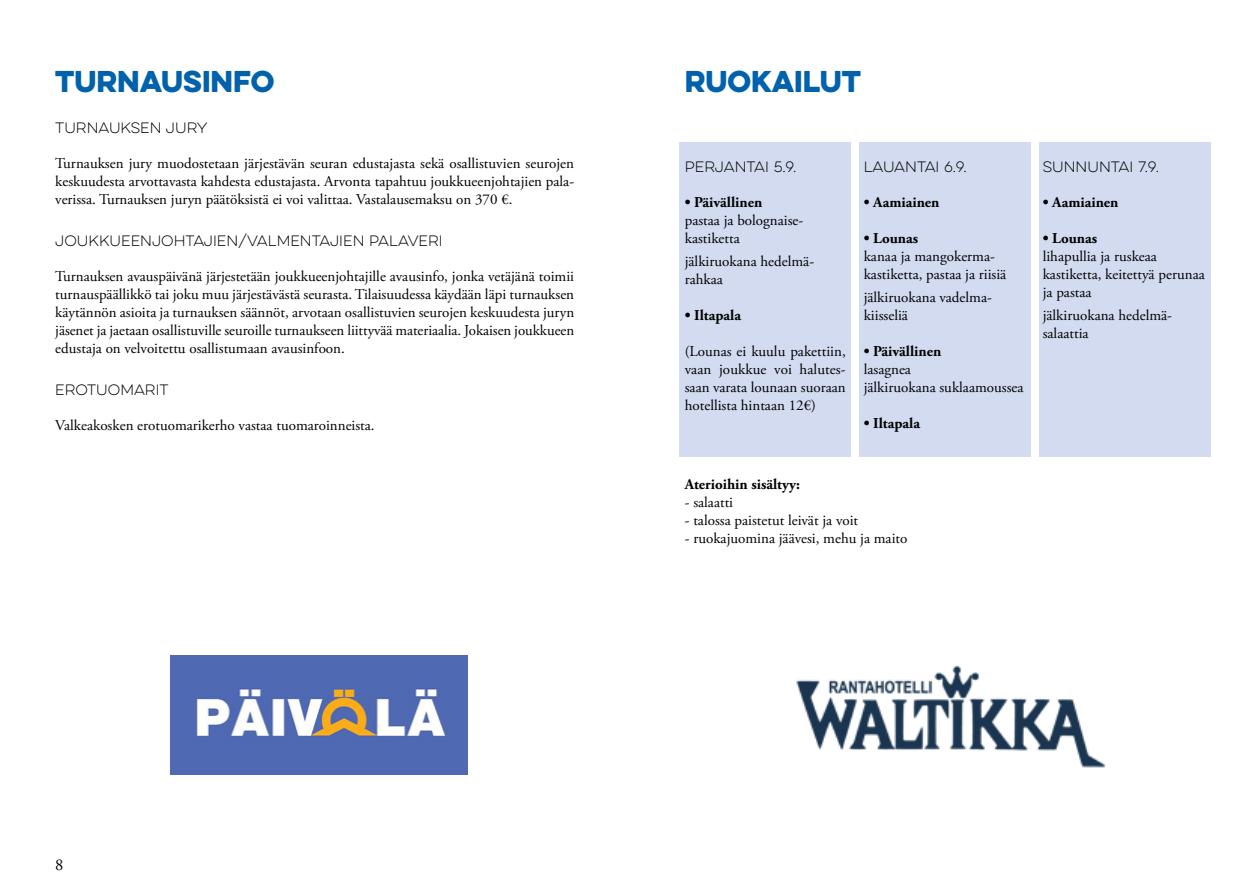
<style>
.page{position:relative;width:1259px;height:893px;background:#fff}
.page>*{position:absolute;margin:0;border:0;box-sizing:border-box;transform-origin:0 0}
.t1{font:27px "Eveleth Clean";color:#0061ac}
.t2{font:16.5px "Adobe Garamond Pro";color:#000}
.t3{font:15px/18px "Adobe Garamond Pro";color:#000}
.t4{font:700 15px "Adobe Garamond Pro";color:#000}
.t5{font:100 13.5px "Eveleth Clean";color:#000}
</style>
<div class="page">
<img style="left:796px;top:666px;width:309px;height:102px">
<img style="left:170px;top:656px;width:297px;height:118px">
<div style="left:679px;top:142px;width:171px;height:315px;background:#d3dbf0"></div>
<div style="left:859px;top:142px;width:171px;height:315px;background:#d3dbf0"></div>
<div style="left:1039px;top:142px;width:171px;height:315px;background:#d3dbf0"></div>
<h1 class="t1" style="left:55px;top:60px;width:221px">TURNAUSINFO</h1>
<p class="t5" style="left:55px;top:119px;width:154px">TURNAUKSEN JURY</p>
<p class="t3" style="left:55px;top:155px;width:520px;text-align:justify">Turnauksen jury muodostetaan järjestävän seuran edustajasta sekä osallistuvien seurojen keskuudesta arvottavasta kahdesta edustajasta. Arvonta tapahtuu joukkueenjohtajien pala&shy;verissa. Turnauksen juryn päätöksistä ei voi valittaa. Vastalausemaksu on 370 €.</p>
<p class="t5" style="left:55px;top:231px;width:389px">JOUKKUEENJOHTAJIEN/VALMENTAJIEN PALAVERI</p>
<p class="t3" style="left:55px;top:268px;width:520px;text-align:justify">Turnauksen avauspäivänä järjestetään joukkueenjohtajille avausinfo, jonka vetäjänä toimii turnauspäällikkö tai joku muu järjestävästä seurasta. Tilaisuudessa käydään läpi turnauksen käytännön asioita ja turnauksen säännöt, arvotaan osallistuvien seurojen keskuudesta juryn jäsenet ja jaetaan osallistuville seuroille turnaukseen liittyvää materiaalia. Jokaisen joukkueen edustaja on velvoitettu osallistumaan avausinfoon.</p>
<p class="t5" style="left:55px;top:380px;width:115px">EROTUOMARIT</p>
<p class="t3" style="left:55px;top:416px;width:321px">Valkeakosken erotuomarikerho vastaa tuomaroinneista.</p>
<h1 class="t1" style="left:685px;top:60px;width:178px">RUOKAILUT</h1>
<p class="t5" style="left:685px;top:158px;width:113px">PERJANTAI 5.9.</p>
<p class="t4" style="left:685px;top:194px;width:79px">• Päivällinen</p>
<p class="t3" style="left:685px;top:212px;width:120px">pastaa ja bolognaise&shy;kastiketta</p>
<p class="t3" style="left:685px;top:252px;width:131px">jälkiruokana hedelmä&shy;rahkaa</p>
<p class="t4" style="left:685px;top:306px;width:58px">• Iltapala</p>
<p class="t3" style="left:685px;top:342px;width:162px;text-align:justify">(Lounas ei kuulu pakettiin, vaan joukkue voi halutes&shy;saan varata lounaan suoraan hotellista hintaan 12€)</p>
<p class="t5" style="left:863px;top:158px;width:105px">LAUANTAI 6.9.</p>
<p class="t4" style="left:863px;top:194px;width:77px">• Aamiainen</p>
<p class="t4" style="left:863px;top:230px;width:56px">• Lounas</p>
<p class="t3" style="left:863px;top:248px;width:144px">kanaa ja mangokerma&shy;kastiketta, pastaa ja riisiä</p>
<p class="t3" style="left:863px;top:288px;width:130px">jälkiruokana vadelma&shy;kiisseliä</p>
<p class="t4" style="left:863px;top:342px;width:79px">• Päivällinen</p>
<p class="t3" style="left:863px;top:360px;width:161px">lasagnea<br>jälkiruokana suklaamoussea</p>
<p class="t4" style="left:863px;top:414px;width:58px">• Iltapala</p>
<p class="t5" style="left:1042px;top:158px;width:118px">SUNNUNTAI 7.9.</p>
<p class="t4" style="left:1042px;top:194px;width:77px">• Aamiainen</p>
<p class="t4" style="left:1042px;top:230px;width:56px">• Lounas</p>
<p class="t3" style="left:1042px;top:248px;width:164px">lihapullia ja ruskeaa kastiketta, keitettyä perunaa ja pastaa</p>
<p class="t3" style="left:1042px;top:306px;width:131px">jälkiruokana hedelmä&shy;salaattia</p>
<p class="t4" style="left:685px;top:476px;width:117px">Aterioihin sisältyy:</p>
<p class="t3" style="left:685px;top:494px;width:50px">- salaatti</p>
<p class="t3" style="left:685px;top:512px;width:175px">- talossa paistetut leivät ja voit</p>
<p class="t3" style="left:685px;top:530px;width:224px">- ruokajuomina jäävesi, mehu ja maito</p>
<p class="t2" style="left:55px;top:855px;width:10px">8</p>
</div>
